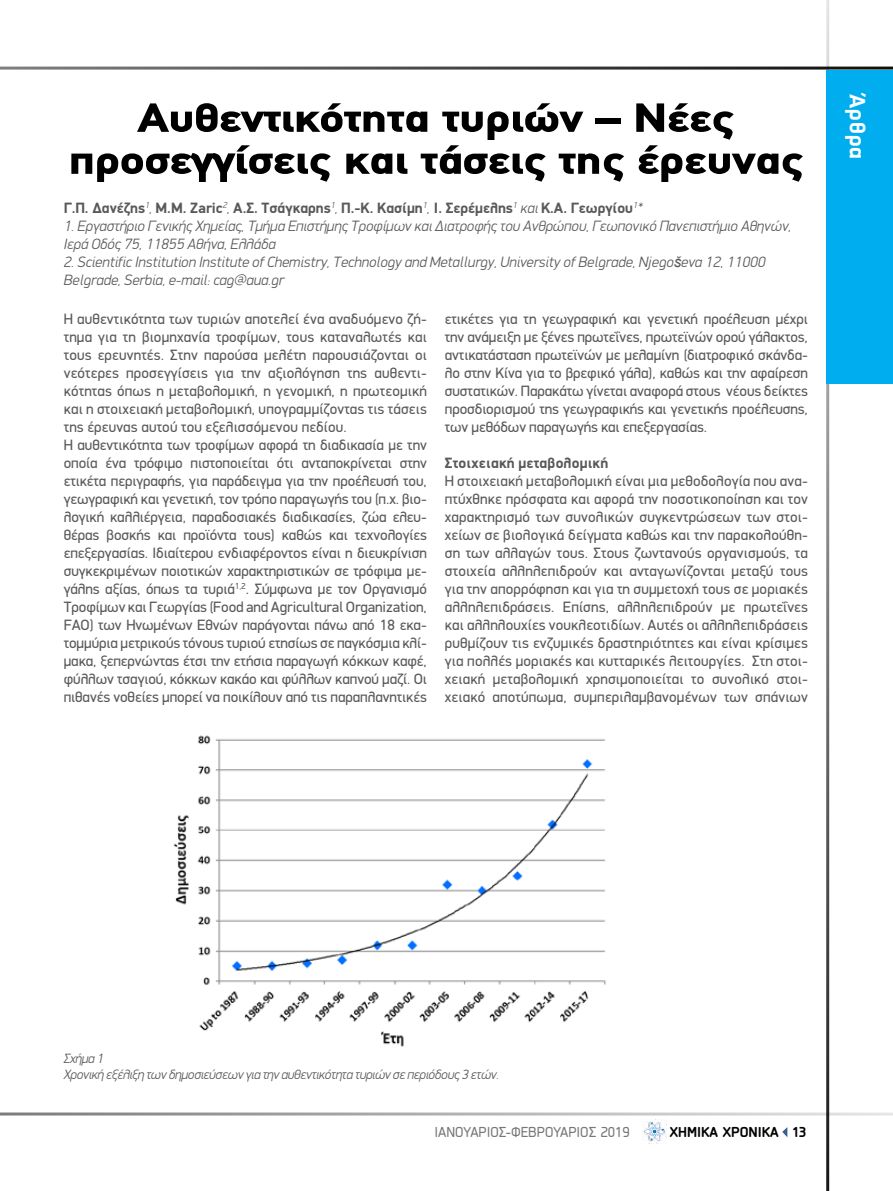
<style>
.page{position:relative;width:893px;height:1191px;background:#fff}
.page>*{position:absolute;margin:0;border:0;box-sizing:border-box;transform-origin:0 0}
.t1{font:900 40.8px/42px "PF Din Text";letter-spacing:-.01em;color:#000;text-align:center;scale:1.25 1}
.t2{font:700 22.5px "PF Din Display Pro";color:#fff}
.t3{font:15px/18px "PF Din Display";letter-spacing:-.005em;color:#58595b;text-align:justify}
.t4{font:italic 300 15px/18px "PF Din Display";color:#58595b}
.t5{font:700 15px "PF Din Display";color:#58595b}
.t6{font:15px "PF Isotext Pro";color:#77787b}
.t7{font:700 15px "PF Isotext Pro";color:#000}
.t8{font:italic 300 13.5px/16.2px "PF Din Display";letter-spacing:-.02em;color:#58595b}
.s1{font-weight:300;font-style:italic}
.s2{font-family:"Arial";font-weight:400}
</style>
<div class="page">
<svg style="left:782px;top:1127px;width:5px;height:10px"></svg>
<hr style="left:0;top:67px;width:893px;height:3px;background:#000">
<hr style="left:0;top:1112px;width:893px;height:3px;background:#000">
<hr style="left:826px;top:0;width:3px;height:1191px;background:#000">
<img style="left:642px;top:1119px;width:25px;height:24px">
<img style="left:173px;top:735px;width:433px;height:312px">
<div style="left:826px;top:70px;width:67px;height:313px;background:#00aeef"></div>
<h1 class="t1" style="left:68px;top:96px;width:589px">Αυθεντικότητα τυριών – Νέες προσεγγίσεις και τάσεις της έρευνας</h1>
<p class="t5" style="left:64px;top:199px;width:580px">Γ.Π. Δανέζης<sup>1</sup><span class="s1">,</span> M.M. Zaric<sup>2</sup><span class="s1">,</span> A.Σ. Τσάγκαρης<sup>1</sup><span class="s1">,</span> Π.-Κ. Κασίμη<sup>1</sup><span class="s1">,</span> Ι. Σερέμελης<sup>1</sup> <span class="s1">και</span> Κ.Α. Γεωργίου<sup>1</sup><span class="s1">*</span></p>
<p class="t4" style="left:64px;top:217px;width:729px">1. Εργαστήριο Γενικής Χημείας, Τμήμα Επιστήμης Τροφίμων και Διατροφής του Ανθρώπου, Γεωπονικό Πανεπιστήμιο Αθηνών,<br>Ιερά Οδός 75, 11855 Αθήνα, Ελλάδα</p>
<p class="t4" style="left:64px;top:253px;width:703px">2. Scientific Institution Institute of Chemistry, Technology and Metallurgy, University of Belgrade, Njego<span class="s2">š</span>eva 12, 11000<br>Belgrade, Serbia, e-mail: cag@aua.gr</p>
<p class="t3" style="left:64px;top:310px;width:365px;text-align:left">Η αυθεντικότητα των τυριών αποτελεί ένα αναδυόμενο ζή&shy;τημα για τη βιομηχανία τροφίμων, τους καταναλωτές και τους ερευνητές. Στην παρούσα μελέτη παρουσιάζονται οι νεότερες προσεγγίσεις για την αξιολόγηση της αυθεντι&shy;κότητας όπως η μεταβολομική, η γενομική, η πρωτεομική και η στοιχειακή μεταβολομική, υπογραμμίζοντας τις τάσεις της έρευνας αυτού του εξελισσόμενου πεδίου.<br>Η αυθεντικότητα των τροφίμων αφορά τη διαδικασία με την οποία ένα τρόφιμο πιστοποιείται ότι ανταποκρίνεται στην ετικέτα περιγραφής, για παράδειγμα για την προέλευσή του, γεωγραφική και γενετική, τον τρόπο παραγωγής του (π.χ. βιο&shy;λογική καλλιέργεια, παραδοσιακές διαδικασίες, ζώα ελευ&shy;θέρας βοσκής και προϊόντα τους) καθώς και τεχνολογίες επεξεργασίας. Ιδιαίτερου ενδιαφέροντος είναι η διευκρίνιση συγκεκριμένων ποιοτικών χαρακτηριστικών σε τρόφιμα με&shy;γάλης αξίας, όπως τα τυριά<sup>1,2</sup>. Σύμφωνα με τον Οργανισμό Τροφίμων και Γεωργίας (Food and Agricultural Organization, FAO) των Ηνωμένων Εθνών παράγονται πάνω από 18 εκα&shy;τομμύρια μετρικούς τόνους τυριού ετησίως σε παγκόσμια κλί&shy;μακα, ξεπερνώντας έτσι την ετήσια παραγωγή κόκκων καφέ, φύλλων τσαγιού, κόκκων κακάο και φύλλων καπνού μαζί. Οι πιθανές νοθείες μπορεί να ποικίλουν από τις παραπλανητικές</p>
<p class="t3" style="left:445px;top:310px;width:365px">ετικέτες για τη γεωγραφική και γενετική προέλευση μέχρι την ανάμειξη με ξένες πρωτεΐνες, πρωτεϊνών ορού γάλακτος, αντικατάσταση πρωτεϊνών με μελαμίνη (διατροφικό σκάνδα&shy;λο στην Κίνα για το βρεφικό γάλα), καθώς και την αφαίρεση συστατικών. Παρακάτω γίνεται αναφορά στους νέους δείκτες προσδιορισμού της γεωγραφικής και γενετικής προέλευσης, των μεθόδων παραγωγής και επεξεργασίας.</p>
<p class="t5" style="left:445px;top:454px;width:165px">Στοιχειακή μεταβολομική</p>
<p class="t3" style="left:445px;top:472px;width:365px">Η στοιχειακή μεταβολομική είναι μια μεθοδολογία που ανα&shy;πτύχθηκε πρόσφατα και αφορά την ποσοτικοποίηση και τον χαρακτηρισμό των συνολικών συγκεντρώσεων των στοι&shy;χείων σε βιολογικά δείγματα καθώς και την παρακολούθη&shy;ση των αλλαγών τους. Στους ζωντανούς οργανισμούς, τα στοιχεία αλληλεπιδρούν και ανταγωνίζονται μεταξύ τους για την απορρόφηση και για τη συμμετοχή τους σε μοριακές αλληλεπιδράσεις. Επίσης, αλληλεπιδρούν με πρωτεΐνες και αλληλουχίες νουκλεοτιδίων. Αυτές οι αλληλεπιδράσεις ρυθμίζουν τις ενζυμικές δραστηριότητες και είναι κρίσιμες για πολλές μοριακές και κυτταρικές λειτουργίες. Στη στοι&shy;χειακή μεταβολομική χρησιμοποιείται το συνολικό στοι&shy;χειακό αποτύπωμα, συμπεριλαμβανομένων των σπάνιων</p>
<h2 class="t2" style="left:871px;top:94px;width:67px;rotate:90deg">Άρθρα</h2>
<p class="t8" style="left:64px;top:1050px;width:437px">Σχήμα 1<br>Χρονική εξέλιξη των δημοσιεύσεων για την αυθεντικότητα τυριών σε περιόδους 3 ετών.</p>
<p class="t6" style="left:434px;top:1123px;width:197px">ΙΑΝΟΥΑΡΙΟΣ-ΦΕΒΡΟΥΑΡΙΟΣ 2019</p>
<p class="t7" style="left:670px;top:1123px;width:138px">ΧΗΜΙΚΑ ΧΡΟΝΙΚΑ 13</p>
</div>
